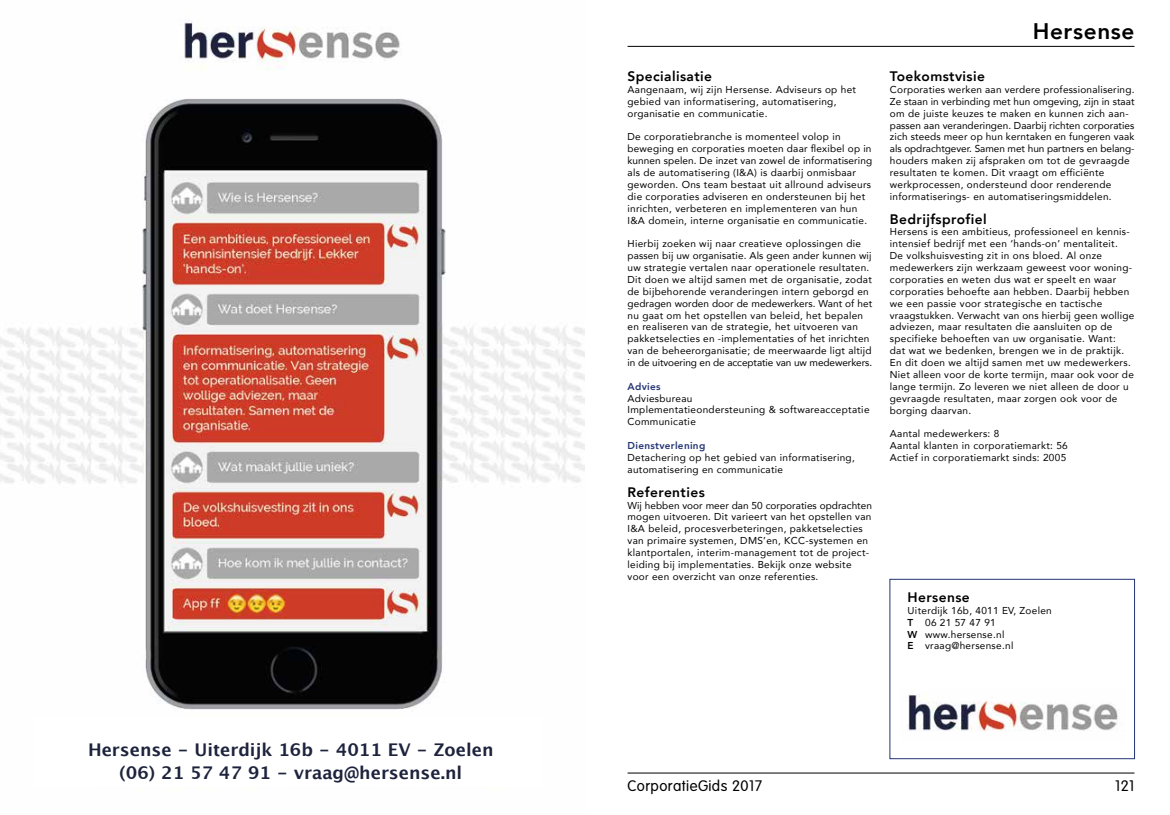
<style>
.page{position:relative;width:1170px;height:815px;background:#fff}
.page>*{position:absolute;margin:0;border:0;box-sizing:border-box;transform-origin:0 0}
.t1{font:800 22.5px "Avenir";letter-spacing:.03em;color:#000}
.t2{font:700 17.5px/22.5px "Lucida Grande";color:#1d233c;text-align:center}
.t3{font:300 15px "VAG Rounded Std";letter-spacing:.03em;color:#000}
.t4{font:800 13.75px "Avenir";letter-spacing:.03em;color:#000}
.t5{font:10px/11.9px "Avenir";letter-spacing:.03em;color:#000}
.t6{font:800 10px "Avenir";letter-spacing:.03em;color:#233574}
.s1{font-weight:800}
</style>
<div class="page">
<hr style="left:627px;top:46px;width:507px;height:1px;background:#000">
<hr style="left:627px;top:773px;width:507px;height:1px;background:#000">
<div style="left:889px;top:579px;width:245px;height:180px;border:1px solid #233574"></div>
<img style="left:906px;top:695px;width:212px;height:37px">
<img style="left:0;top:21px;width:585px;height:769px">
<div style="left:35px;top:717px;width:507px;height:70px;background:#fff"></div>
<h2 class="t2" style="left:88px;top:739px;width:407px">Hersense - Uiterdijk 16b - 4011 EV - Zoelen (06) 21 57 47 91 - vraag@hersense.nl</h2>
<h3 class="t4" style="left:627px;top:66px;width:86px">Specialisatie</h3>
<p class="t5" style="left:627px;top:83px;width:230px">Aangenaam, wij zijn Hersense. Adviseurs op het gebied van informatisering, automatisering, organisatie en communicatie.</p>
<p class="t5" style="left:627px;top:131px;width:246px">De corporatiebranche is momenteel volop in beweging en corporaties moeten daar flexibel op in kunnen spelen. De inzet van zowel de informatisering als de automatisering (I&amp;A) is daarbij onmisbaar geworden. Ons team bestaat uit allround adviseurs die corporaties adviseren en ondersteunen bij het inrichten, verbeteren en implementeren van hun I&amp;A domein, interne organisatie en communicatie.</p>
<p class="t5" style="left:627px;top:238px;width:246px">Hierbij zoeken wij naar creatieve oplossingen die passen bij uw organisatie. Als geen ander kunnen wij uw strategie vertalen naar operationele resultaten.<br>Dit doen we altijd samen met de organisatie, zodat de bijbehorende veranderingen intern geborgd en gedragen worden door de medewerkers. Want of het nu gaat om het opstellen van beleid, het bepalen en realiseren van de strategie, het uitvoeren van pakketselecties en -implementaties of het inrichten van de beheerorganisatie; de meerwaarde ligt altijd in de uitvoering en de acceptatie van uw medewerkers.</p>
<p class="t6" style="left:627px;top:378px;width:34px">Advies</p>
<p class="t5" style="left:627px;top:392px;width:243px">Adviesbureau<br>Implementatieondersteuning &amp; softwareacceptatie<br>Communicatie</p>
<p class="t6" style="left:627px;top:438px;width:79px">Dienstverlening</p>
<p class="t5" style="left:627px;top:451px;width:229px">Detachering op het gebied van informatisering, automatisering en communicatie</p>
<h3 class="t4" style="left:627px;top:481px;width:79px">Referenties</h3>
<p class="t5" style="left:627px;top:499px;width:246px">Wij hebben voor meer dan 50 corporaties opdrachten mogen uitvoeren. Dit varieert van het opstellen van I&amp;A beleid, procesverbeteringen, pakketselecties van primaire systemen, DMS’en, KCC-systemen en klantportalen, interim-management tot de project&shy;leiding bij implementaties. Bekijk onze website voor een overzicht van onze referenties.</p>
<h1 class="t1" style="left:1032px;top:14px;width:103px">Hersense</h1>
<h3 class="t4" style="left:889px;top:66px;width:97px">Toekomstvisie</h3>
<p class="t5" style="left:889px;top:83px;width:246px">Corporaties werken aan verdere professionalisering.<br>Ze staan in verbinding met hun omgeving, zijn in staat om de juiste keuzes te maken en kunnen zich aan&shy;passen aan veranderingen. Daarbij richten corporaties zich steeds meer op hun kerntaken en fungeren vaak als opdrachtgever. Samen met hun partners en belang&shy;houders maken zij afspraken om tot de gevraagde resultaten te komen. Dit vraagt om efficiënte werkprocessen, ondersteund door renderende informatiserings- en automatiseringsmiddelen.</p>
<h3 class="t4" style="left:889px;top:208px;width:98px">Bedrijfsprofiel</h3>
<p class="t5" style="left:889px;top:226px;width:246px">Hersens is een ambitieus, professioneel en kennis&shy;intensief bedrijf met een ‘hands-on’ mentaliteit.<br>De volkshuisvesting zit in ons bloed. Al onze medewerkers zijn werkzaam geweest voor woning&shy;corporaties en weten dus wat er speelt en waar corporaties behoefte aan hebben. Daarbij hebben we een passie voor strategische en tactische vraagstukken. Verwacht van ons hierbij geen wollige adviezen, maar resultaten die aansluiten op de specifieke behoeften van uw organisatie. Want:<br>dat wat we bedenken, brengen we in de praktijk.<br>En dit doen we altijd samen met uw medewerkers.<br>Niet alleen voor de korte termijn, maar ook voor de lange termijn. Zo leveren we niet alleen de door u gevraagde resultaten, maar zorgen ook voor de borging daarvan.</p>
<p class="t5" style="left:889px;top:428px;width:179px">Aantal medewerkers: 8<br>Aantal klanten in corporatiemarkt: 56<br>Actief in corporatiemarkt sinds: 2005</p>
<h3 class="t4" style="left:907px;top:586px;width:64px">Hersense</h3>
<p class="t5" style="left:907px;top:604px;width:146px">Uiterdijk 16b, 4011 EV, Zoelen<br><span class="s1">T</span> 06 21 57 47 91<br><span class="s1">W</span> www.hersense.nl<br><span class="s1">E</span> vraag@hersense.nl</p>
<h3 class="t3" style="left:627px;top:777px;width:136px">CorporatieGids 2017</h3>
<h3 class="t3" style="left:1114px;top:777px;width:21px">121</h3>
</div>
